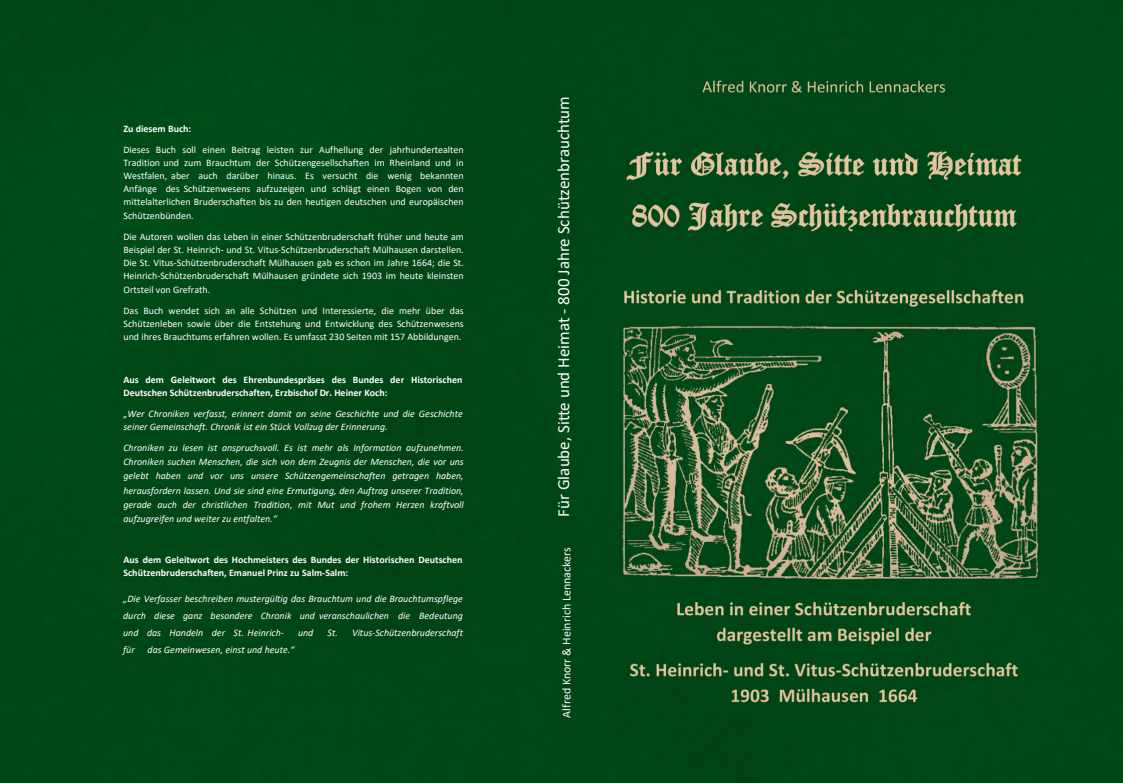
<style>
.page{position:relative;width:1123px;height:783px;background:#fff}
.page>*{position:absolute;margin:0;border:0;box-sizing:border-box;transform-origin:0 0}
.t1{font:17px "Calibri";color:#fff}
.t2{font:12px "Calibri";color:#fff}
.t3{font:10px/13.1px "Calibri";color:#fff;text-align:justify}
.t4{font:italic 10px/14px "Calibri";color:#fff;text-align:justify}
.t5{font:700 10px/13.1px "Calibri";color:#fff}
</style>
<div class="page">
<img style="left:0;top:0;width:1123px;height:782px">
<p class="t5" style="left:123px;top:122px;width:69px">Zu diesem Buch:</p>
<p class="t3" style="left:123px;top:144px;width:342px">Dieses Buch soll einen Beitrag leisten zur Aufhellung der jahrhundertealten Tradition und zum Brauchtum der Schützengesellschaften im Rheinland und in Westfalen, aber auch darüber hinaus. Es versucht die wenig bekannten Anfänge des Schützenwesens aufzuzeigen und schlägt einen Bogen von den mittelalterlichen Bruderschaften bis zu den heutigen deutschen und europäischen Schützenbünden.</p>
<p class="t3" style="left:123px;top:231px;width:342px">Die Autoren wollen das Leben in einer Schützenbruderschaft früher und heute am Beispiel der St. Heinrich- und St. Vitus-Schützenbruderschaft Mülhausen darstellen.<br>Die St. Vitus-Schützenbruderschaft Mülhausen gab es schon im Jahre 1664; die St.<br>Heinrich-Schützenbruderschaft Mülhausen gründete sich 1903 im heute kleinsten Ortsteil von Grefrath.</p>
<p class="t3" style="left:123px;top:304px;width:342px">Das Buch wendet sich an alle Schützen und Interessierte, die mehr über das Schützenleben sowie über die Entstehung und Entwicklung des Schützenwesens und ihres Brauchtums erfahren wollen. Es umfasst 230 Seiten mit 157 Abbildungen.</p>
<p class="t5" style="left:123px;top:373px;width:340px">Aus dem Geleitwort des Ehrenbundespräses des Bundes der Historischen<br>Deutschen Schützenbruderschaften, Erzbischof Dr. Heiner Koch:</p>
<p class="t4" style="left:123px;top:408px;width:341px;line-height:13.1px">„Wer Chroniken verfasst, erinnert damit an seine Geschichte und die Geschichte seiner Gemeinschaft. Chronik ist ein Stück Vollzug der Erinnerung.</p>
<p class="t4" style="left:123px;top:441px;width:342px">Chroniken zu lesen ist anspruchsvoll. Es ist mehr als Information aufzunehmen.<br>Chroniken suchen Menschen, die sich von dem Zeugnis der Menschen, die vor uns gelebt haben und vor uns unsere Schützengemeinschaften getragen haben, herausfordern lassen. Und sie sind eine Ermutigung, den Auftrag unserer Tradition, gerade auch der christlichen Tradition, mit Mut und frohem Herzen kraftvoll aufzugreifen und weiter zu entfalten.“</p>
<p class="t5" style="left:123px;top:553px;width:340px">Aus dem Geleitwort des Hochmeisters des Bundes der Historischen Deutschen<br>Schützenbruderschaften, Emanuel Prinz zu Salm-Salm:</p>
<p class="t4" style="left:123px;top:591px;width:341px;line-height:17px">„Die Verfasser beschreiben mustergültig das Brauchtum und die Brauchtumspflege durch diese ganz besondere Chronik und veranschaulichen die Bedeutung und das Handeln der St. Heinrich-</p>
<p class="t4" style="left:298px;top:626px;width:17px">und</p>
<p class="t4" style="left:327px;top:626px;width:137px">St. Vitus-Schützenbruderschaft</p>
<p class="t4" style="left:123px;top:643px;width:13px">für</p>
<p class="t4" style="left:148px;top:643px;width:148px">das Gemeinwesen, einst und heute.“</p>
<h1 class="t1" style="left:551px;top:516px;width:422px;rotate:-90deg">Für Glaube, Sitte und Heimat - 800 Jahre Schützenbrauchtum</h1>
<p class="t2" style="left:559px;top:717px;width:172px;rotate:-90deg">Alfred Knorr &amp; Heinrich Lennackers</p>
</div>
